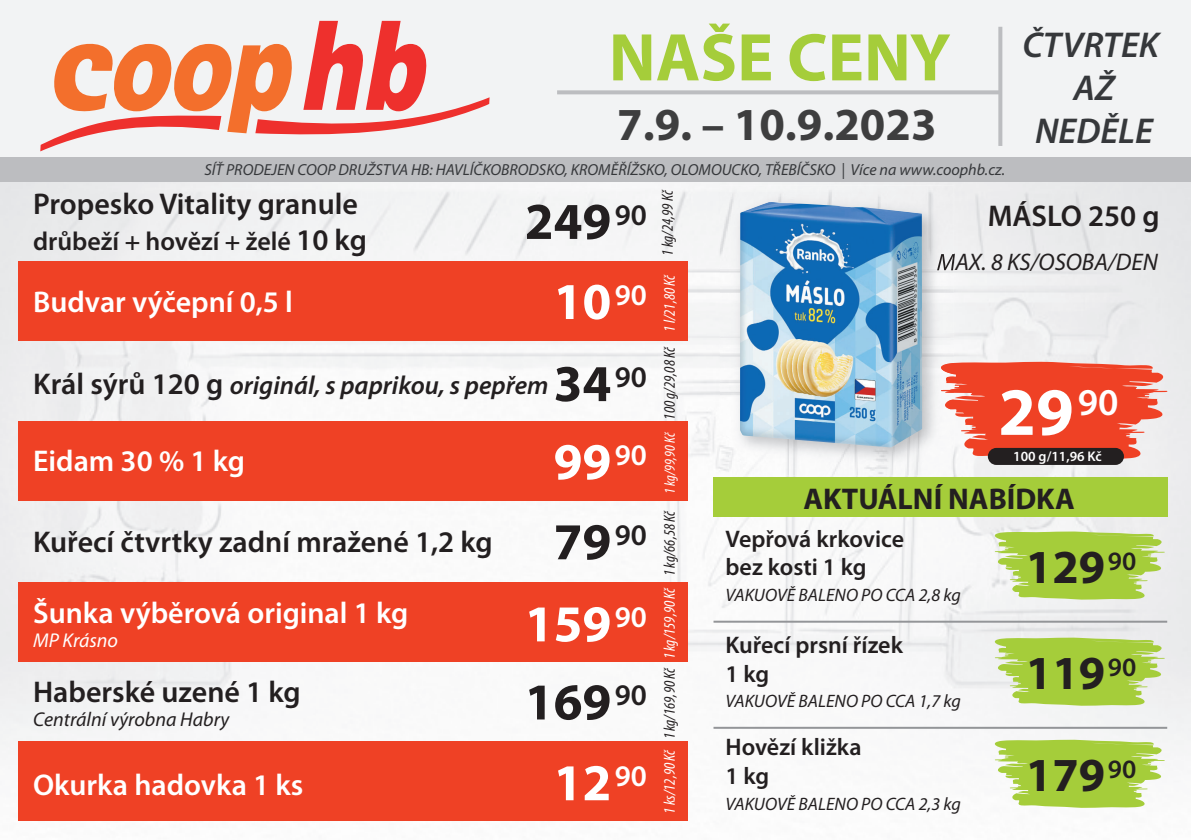
<style>
.page{position:relative;width:1191px;height:840px;background:#fff}
.page>*{position:absolute;margin:0;border:0;box-sizing:border-box;transform-origin:0 0}
.t1{font:700 68px "Myriad Pro";color:#a5cd3a}
.t2{font:700 68px "Myriad Pro";color:#fff}
.t3{font:700 52px "Myriad Pro";color:#fff}
.t4{font:700 52px "Myriad Pro";color:#231f20}
.t5{font:700 47.6px "Myriad Pro";color:#231f20}
.t6{font:700 46px "Myriad Pro";color:#3e3e3f}
.t7{font:italic 600 36px/43.2px "Myriad Pro";color:#36383b;text-align:center}
.t8{font:600 30px "Myriad Pro";color:#231f20}
.t9{font:600 30px "Myriad Pro";color:#fff}
.t10{font:700 30px "Myriad Pro";color:#231f20}
.t11{font:italic 600 26px "Myriad Pro";color:#231f20}
.t12{font:600 26px "Myriad Pro";color:#231f20}
.t13{font:600 24px/28.8px "Myriad Pro";color:#231f20}
.t14{font:italic 24px "Myriad Pro";color:#231f20}
.t15{font:italic 20px "Myriad Pro";color:#231f20}
.t16{font:italic 20px "Myriad Pro";color:#fff}
.t17{font:italic 18px "Myriad Pro";color:#231f20}
.t18{font:italic 16px "Myriad Pro";color:#36383b}
.t19{font:italic condensed 16px "Myriad Pro";color:#231f20}
.t20{font:italic condensed 16px "Myriad Pro";letter-spacing:-.005em;color:#fff}
.t21{font:italic condensed 15px "Myriad Pro";color:#fff}
.t22{font:600 14px "Myriad Pro";color:#fff}
.s1{font-size:30px}
.s2{font-style:normal;font-size:30px}
.s3{font-weight:700;font-style:normal;font-size:52px}
.s4{font-weight:700;font-size:52px}
</style>
<div class="page">
<img style="left:0;top:182px;width:1191px;height:639px">
<div style="left:954px;top:254px;width:204px;height:17px;background:#eaebec"></div>
<div style="left:713px;top:476px;width:454px;height:40px;background:#a5cd3a"></div>
<svg style="left:990px;top:739px;width:176px;height:68px"></svg>
<hr style="left:713px;top:726px;width:454px;height:2px;background:#939598">
<svg style="left:990px;top:637px;width:176px;height:68px;background:#b6d464"></svg>
<hr style="left:713px;top:620px;width:454px;height:2px;background:#939598">
<svg style="left:990px;top:531px;width:176px;height:68px;background:#b6d564"></svg>
<svg style="left:954px;top:361px;width:215px;height:98px;background:#ef614b"></svg>
<div style="left:987px;top:447px;width:137px;height:17px;background:#231f20;border-radius:9px"></div>
<img style="left:720px;top:185px;width:234px;height:290px">
<img style="left:935px;top:363px;width:19px;height:46px">
<img style="left:937px;top:254px;width:17px;height:17px">
<img style="left:740px;top:201px;width:182px;height:246px">
<div style="left:18px;top:741px;width:669px;height:79px;background:#ef4125"></div>
<div style="left:18px;top:581px;width:669px;height:80px;background:#ef4125"></div>
<div style="left:18px;top:421px;width:669px;height:79px;background:#ef4125"></div>
<div style="left:18px;top:261px;width:669px;height:79px;background:#ef4125"></div>
<div style="left:0;top:0;width:1191px;height:158px;background:#f2f3f4"></div>
<div style="left:0;top:157px;width:1191px;height:25px;background:#bcbdc0"></div>
<svg style="left:557px;top:90px;width:441px;height:4px;background:#c0c1c4"></svg>
<svg style="left:998px;top:27px;width:4px;height:119px"></svg>
<svg style="left:40px;top:21px;width:449px;height:130px"></svg>
<h1 class="t1" style="left:609px;top:13px;width:343px">NAŠE CENY</h1>
<h3 class="t7" style="left:1022px;top:22px;width:138px">ČTVRTEK<br>AŽ</h3>
<h3 class="t6" style="left:617px;top:94px;width:321px">7.9. – 10.9.2023</h3>
<h3 class="t7" style="left:1035px;top:109px;width:119px">NEDĚLE</h3>
<p class="t18" style="left:204px;top:161px;width:802px">SÍŤ PRODEJEN COOP DRUŽSTVA HB: HAVLÍČKOBRODSKO, KROMĚŘÍŽSKO, OLOMOUCKO, TŘEBÍČSKO | Více na www.coophb.cz.</p>
<h3 class="t8" style="left:33px;top:184px;width:326px">Propesko Vitality granule</h3>
<h3 class="t12" style="left:33px;top:224px;width:335px">drůbeží + hovězí + želé <span class="s1">10 kg</span></h3>
<h2 class="t4" style="left:525px;top:187px;width:124px">249<sup>90</sup></h2>
<h3 class="t9" style="left:33px;top:282px;width:261px">Budvar výčepní 0,5 l</h3>
<h2 class="t3" style="left:553px;top:267px;width:95px">10<sup>90</sup></h2>
<h3 class="t11" style="left:33px;top:368px;width:615px"><span class="s2">Král sýrů 120 g</span> originál, s paprikou, s pepřem <span class="s3">34</span><sup>90</sup></h3>
<h3 class="t9" style="left:33px;top:442px;width:213px">Eidam 30 % 1 kg</h3>
<h2 class="t3" style="left:553px;top:427px;width:95px">99<sup>90</sup></h2>
<h3 class="t8" style="left:33px;top:522px;width:615px">Kuřecí čtvrtky zadní mražené 1,2 kg <span class="s4">79</span>90</h3>
<h3 class="t9" style="left:33px;top:593px;width:377px">Šunka výběrová original 1 kg</h3>
<h2 class="t3" style="left:525px;top:589px;width:124px">159<sup>90</sup></h2>
<p class="t16" style="left:33px;top:629px;width:86px">MP Krásno</p>
<h3 class="t8" style="left:33px;top:672px;width:269px">Haberské uzené 1 kg</h3>
<h2 class="t4" style="left:525px;top:667px;width:124px">169<sup>90</sup></h2>
<p class="t15" style="left:33px;top:708px;width:198px">Centrální výrobna Habry</p>
<h2 class="t3" style="left:553px;top:748px;width:59px">12</h2>
<h3 class="t9" style="left:33px;top:765px;width:272px">Okurka hadovka 1 ks</h3>
<h3 class="t9" style="left:614px;top:756px;width:34px">90</h3>
<p class="t19" style="left:658px;top:256px;width:68px;rotate:-90deg">1 kg/24,99 Kč</p>
<p class="t20" style="left:660px;top:331px;width:59px;rotate:-90deg">1 l/21,80 Kč</p>
<p class="t19" style="left:660px;top:419px;width:75px;rotate:-90deg">100 g/29,08 Kč</p>
<p class="t21" style="left:660px;top:494px;width:63px;rotate:-90deg">1 kg/99,90 Kč</p>
<p class="t19" style="left:660px;top:576px;width:68px;rotate:-90deg">1 kg/66,58 Kč</p>
<p class="t20" style="left:660px;top:659px;width:74px;rotate:-90deg">1 kg/159,90 Kč</p>
<p class="t19" style="left:660px;top:739px;width:74px;rotate:-90deg">1 kg/169,90 Kč</p>
<p class="t20" style="left:660px;top:813px;width:66px;rotate:-90deg">1 ks/12,90 Kč</p>
<h3 class="t8" style="left:987px;top:197px;width:173px">MÁSLO 250 g</h3>
<h3 class="t14" style="left:936px;top:249px;width:223px">MAX. 8 KS/OSOBA/DEN</h3>
<h1 class="t2" style="left:998px;top:367px;width:122px">29<sup>90</sup></h1>
<p class="t22" style="left:1013px;top:447px;width:90px">100 g/11,96 Kč</p>
<h3 class="t10" style="left:803px;top:478px;width:273px">AKTUÁLNÍ NABÍDKA</h3>
<h3 class="t13" style="left:725px;top:523px;width:180px">Vepřová krkovice bez kosti 1 kg</h3>
<p class="t17" style="left:725px;top:585px;width:237px">VAKUOVĚ BALENO PO CCA 2,8 kg</p>
<h3 class="t13" style="left:725px;top:629px;width:179px">Kuřecí prsní řízek<br>1 kg</h3>
<p class="t17" style="left:725px;top:691px;width:237px">VAKUOVĚ BALENO PO CCA 1,7 kg</p>
<h3 class="t13" style="left:725px;top:731px;width:137px">Hovězí kližka<br>1 kg</h3>
<p class="t17" style="left:725px;top:793px;width:237px">VAKUOVĚ BALENO PO CCA 2,3 kg</p>
<h3 class="t5" style="left:1026px;top:535px;width:112px">129<sup>90</sup></h3>
<h3 class="t5" style="left:1026px;top:641px;width:112px">119<sup>90</sup></h3>
<h3 class="t5" style="left:1026px;top:743px;width:112px">179<sup>90</sup></h3>
</div>
